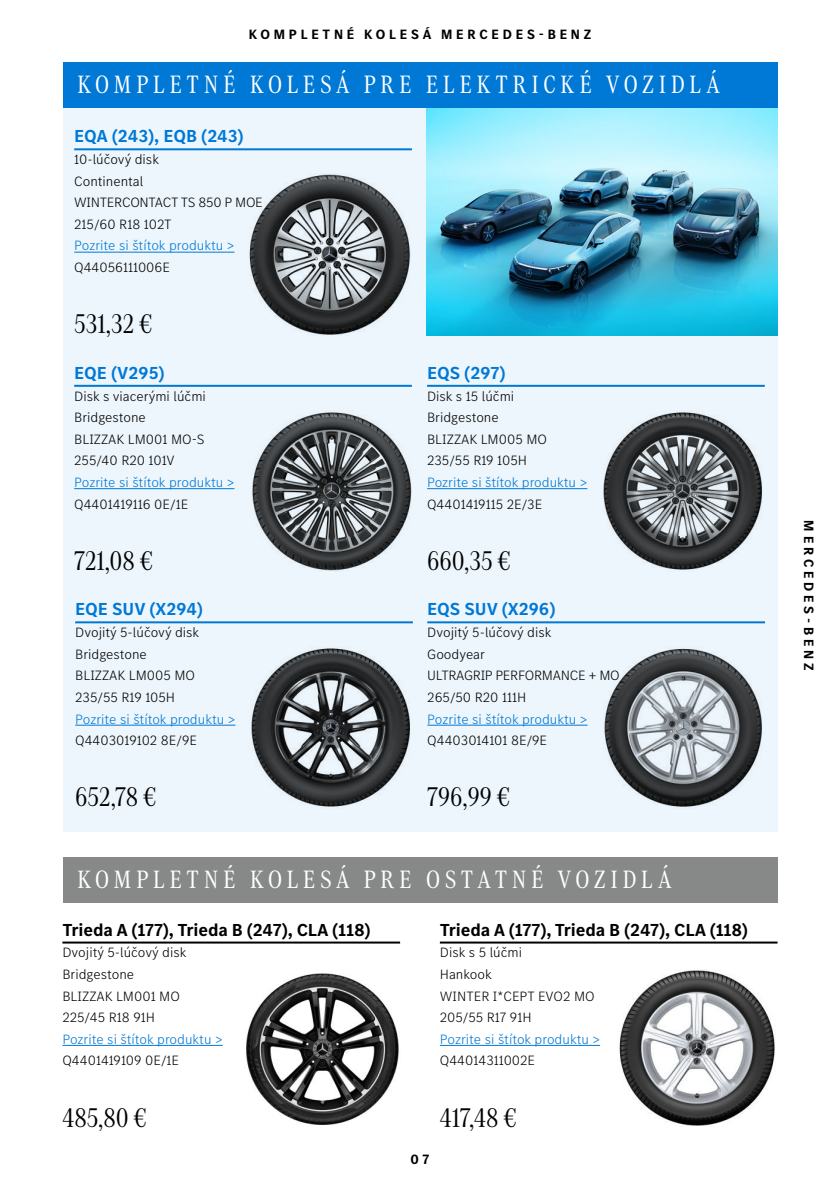
<style>
.page{position:relative;width:840px;height:1191px;background:#fff}
.page>*{position:absolute;margin:0;border:0;box-sizing:border-box;transform-origin:0 0}
.t1{font:28px "MB Corpo A Title Cond";color:#000}
.t2{font:26px "MB Corpo A Text Cond";letter-spacing:.175em;color:#fff}
.t3{font:700 18px "MB Corpo S Text";letter-spacing:-.005em;color:#000}
.t4{font:700 18px "MB Corpo S Text";color:#0078d6}
.t5{font:300 14px/21.6px "MB Corpo S Text";color:#000}
.t6{font:300 14px "MB Corpo S Text";color:#0078d6}
.t7{font:700 14px "MB Corpo S Title";letter-spacing:.27em;color:#000}
</style>
<div class="page">
<div style="left:63px;top:85px;width:714px;height:747px;background:#edf6fc"></div>
<img style="left:426px;top:108px;width:351px;height:227px">
<img style="left:246px;top:973px;width:153px;height:152px">
<hr style="left:62px;top:1045px;width:160px;height:1px;background:#0078d6">
<hr style="left:62px;top:941px;width:338px;height:2px;background:#000">
<img style="left:619px;top:970px;width:156px;height:156px">
<hr style="left:439px;top:1045px;width:160px;height:1px;background:#0078d6">
<hr style="left:439px;top:941px;width:338px;height:2px;background:#000">
<div style="left:63px;top:62px;width:714px;height:46px;background:#0078d6"></div>
<div style="left:63px;top:857px;width:714px;height:45px;background:#878988"></div>
<img style="left:604px;top:648px;width:158px;height:159px">
<hr style="left:427px;top:725px;width:160px;height:1px;background:#0078d6">
<hr style="left:427px;top:621px;width:337px;height:2px;background:#0078d6">
<img style="left:603px;top:412px;width:159px;height:158px">
<hr style="left:427px;top:488px;width:160px;height:1px;background:#0078d6">
<hr style="left:427px;top:385px;width:337px;height:2px;background:#0078d6">
<img style="left:249px;top:174px;width:162px;height:161px">
<hr style="left:74px;top:252px;width:160px;height:1px;background:#0078d6">
<hr style="left:74px;top:148px;width:337px;height:2px;background:#0078d6">
<img style="left:251px;top:648px;width:159px;height:159px">
<hr style="left:75px;top:725px;width:160px;height:1px;background:#0078d6">
<hr style="left:75px;top:621px;width:337px;height:2px;background:#0078d6">
<img style="left:252px;top:412px;width:159px;height:159px">
<hr style="left:74px;top:488px;width:160px;height:1px;background:#0078d6">
<hr style="left:74px;top:385px;width:337px;height:2px;background:#0078d6">
<p class="t7" style="left:248px;top:25px;width:344px">KOMPLETNÉ KOLESÁ MERCEDES-BENZ</p>
<h2 class="t2" style="left:77px;top:67px;width:643px">KOMPLETNÉ KOLESÁ PRE ELEKTRICKÉ VOZIDLÁ</h2>
<p class="t4" style="left:74px;top:124px;width:171px">EQA (243), EQB (243)</p>
<p class="t5" style="left:74px;top:148px;width:190px">10-lúčový disk<br>Continental<br>WINTERCONTACT TS 850 P MOE<br>215/60 R18 102T</p>
<p class="t6" style="left:74px;top:236px;width:162px">Pozrite si štítok produktu &gt;</p>
<p class="t5" style="left:74px;top:256px;width:97px">Q44056111006E</p>
<h1 class="t1" style="left:74px;top:306px;width:79px">531,32 €</h1>
<p class="t4" style="left:74px;top:361px;width:92px">EQE (V295)</p>
<p class="t5" style="left:74px;top:384px;width:133px">Disk s viacerými lúčmi<br>Bridgestone<br>BLIZZAK LM001 MO-S<br>255/40 R20 101V</p>
<p class="t6" style="left:74px;top:473px;width:162px">Pozrite si štítok produktu &gt;</p>
<p class="t5" style="left:74px;top:492px;width:115px">Q4401419116 0E/1E</p>
<p class="t4" style="left:427px;top:361px;width:80px">EQS (297)</p>
<p class="t5" style="left:427px;top:384px;width:121px">Disk s 15 lúčmi<br>Bridgestone<br>BLIZZAK LM005 MO<br>235/55 R19 105H</p>
<p class="t6" style="left:427px;top:473px;width:162px">Pozrite si štítok produktu &gt;</p>
<p class="t5" style="left:427px;top:492px;width:117px">Q4401419115 2E/3E</p>
<h1 class="t1" style="left:74px;top:542px;width:80px">721,08 €</h1>
<h1 class="t1" style="left:427px;top:542px;width:84px">660,35 €</h1>
<p class="t4" style="left:75px;top:597px;width:129px">EQE SUV (X294)</p>
<p class="t5" style="left:75px;top:621px;width:125px">Dvojitý 5-lúčový disk<br>Bridgestone<br>BLIZZAK LM005 MO<br>235/55 R19 105H</p>
<p class="t6" style="left:75px;top:709px;width:162px">Pozrite si štítok produktu &gt;</p>
<p class="t5" style="left:75px;top:729px;width:123px">Q4403019102 8E/9E</p>
<p class="t4" style="left:427px;top:597px;width:130px">EQS SUV (X296)</p>
<p class="t5" style="left:427px;top:621px;width:194px">Dvojitý 5-lúčový disk<br>Goodyear<br>ULTRAGRIP PERFORMANCE + MO<br>265/50 R20 111H</p>
<p class="t6" style="left:427px;top:709px;width:162px">Pozrite si štítok produktu &gt;</p>
<p class="t5" style="left:427px;top:729px;width:121px">Q4403014101 8E/9E</p>
<h1 class="t1" style="left:75px;top:778px;width:82px">652,78 €</h1>
<h1 class="t1" style="left:427px;top:778px;width:83px">796,99 €</h1>
<h2 class="t2" style="left:77px;top:861px;width:595px">KOMPLETNÉ KOLESÁ PRE OSTATNÉ VOZIDLÁ</h2>
<p class="t3" style="left:62px;top:917px;width:309px">Trieda A (177), Trieda B (247), CLA (118)</p>
<p class="t5" style="left:62px;top:941px;width:125px">Dvojitý 5-lúčový disk<br>Bridgestone<br>BLIZZAK LM001 MO<br>225/45 R18 91H</p>
<p class="t6" style="left:62px;top:1029px;width:162px">Pozrite si štítok produktu &gt;</p>
<p class="t5" style="left:62px;top:1049px;width:118px">Q4401419109 0E/1E</p>
<h1 class="t1" style="left:62px;top:1099px;width:85px">485,80 €</h1>
<p class="t3" style="left:439px;top:917px;width:309px">Trieda A (177), Trieda B (247), CLA (118)</p>
<p class="t5" style="left:439px;top:941px;width:156px">Disk s 5 lúčmi<br>Hankook<br>WINTER I*CEPT EVO2 MO<br>205/55 R17 91H</p>
<p class="t6" style="left:439px;top:1029px;width:162px">Pozrite si štítok produktu &gt;</p>
<p class="t5" style="left:439px;top:1049px;width:97px">Q44014311002E</p>
<p class="t7" style="left:410px;top:1150px;width:20px">07</p>
<h1 class="t1" style="left:439px;top:1099px;width:78px">417,48 €</h1>
<p class="t7" style="left:817px;top:520px;width:151px;rotate:90deg">MERCEDES-BENZ</p>
</div>
